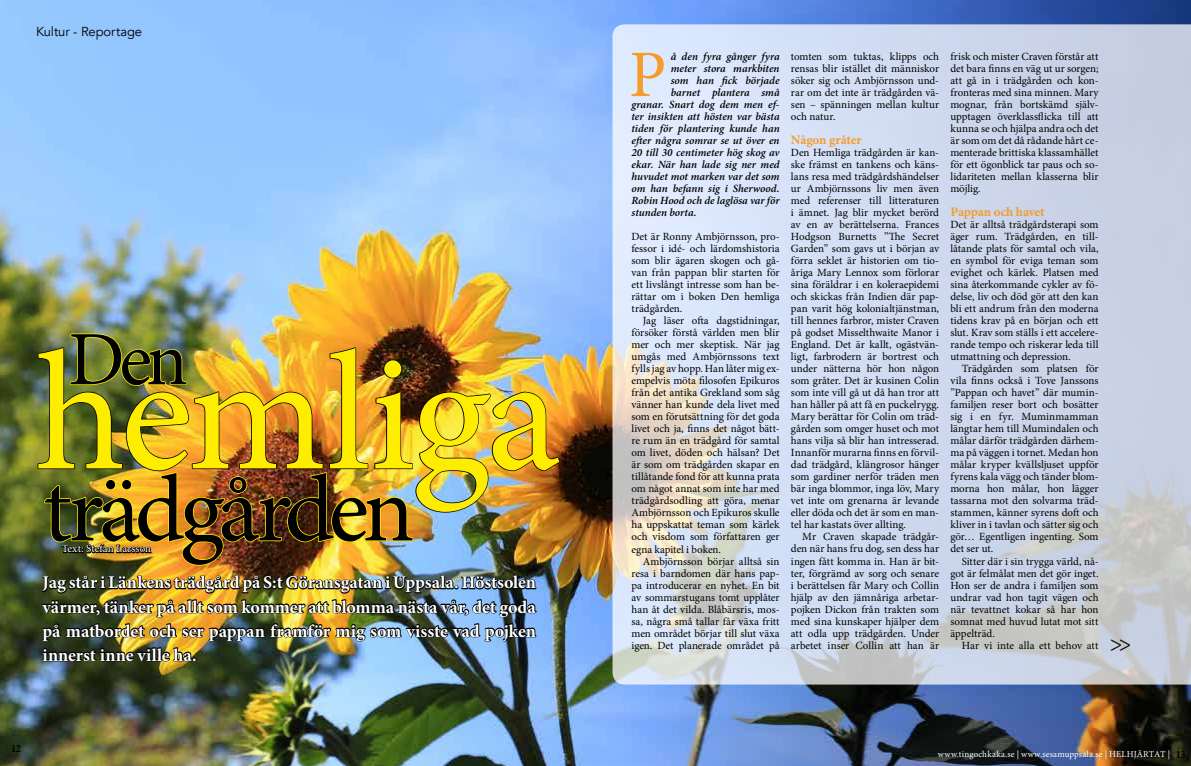
<style>
.page{position:relative;width:1191px;height:766px;background:#fff}
.page>*{position:absolute;margin:0;border:0;box-sizing:border-box;transform-origin:0 0}
.t1{font:169px "Minion Pro";letter-spacing:-.025em;color:#ffed00}
.t2{font:95px "Minion Pro";letter-spacing:-.06em;color:#000}
.t3{font:77px "Minion Pro";color:#000}
.t4{font:66.4px "Minion Pro";color:#f49c2c}
.t5{font:700 18px/24px "Minion Pro";letter-spacing:-.005em;color:#fff;text-align:justify}
.t6{font:700 13px "Minion Pro";letter-spacing:-.015em;color:#f49c2c}
.t7{font:13px "Avenir";letter-spacing:-.005em;color:#000}
.t8{font:11px/12px "Minion Pro";letter-spacing:-.005em;color:#000;text-align:justify}
.t9{font:italic 600 11px "Minion Pro";color:#000}
.t10{font:11px "Minion Pro";letter-spacing:.005em;color:#fff}
.t11{font:700 condensed 11px "Minion Pro";color:#000}
.t12{font:9px "Minion Pro";letter-spacing:.015em;color:#fff}
.s1{font-size:23px}
.s2{font-weight:700;font-stretch:condensed;font-size:11px;color:#000}
</style>
<div class="page">
<img style="left:0;top:0;width:1190px;height:765px">
<img style="left:41px;top:573px;width:497px;height:89px">
<img style="left:37px;top:332px;width:524px;height:234px">
<svg style="left:612px;top:24px;width:578px;height:660px"></svg>
<p class="t7" style="left:36px;top:23px;width:108px">Kultur - Reportage</p>
<h3 class="t3" style="left:68px;top:308px;width:122px">Den</h3>
<h1 class="t1" style="left:35px;top:301px;width:526px">hemliga</h1>
<h2 class="t2" style="left:43px;top:446px;width:373px">trädgården</h2>
<p class="t10" style="left:62px;top:541px;width:91px">Text: Stefan Larsson</p>
<h3 class="t5" style="left:43px;top:570px;width:495px">Jag står i Länkens trädgård på S:t Göransgatan i Uppsala. Höstsolen värmer, tänker på allt som kommer att blomma nästa vår, det goda på matbordet och ser pappan framför mig som visste vad pojken innerst inne ville ha.</h3>
<p class="t11" style="left:11px;top:741px;width:11px">12</p>
<h3 class="t4" style="left:629px;top:30px;width:39px">P</h3>
<p class="t9" style="left:671px;top:49px;width:110px">å den fyra gånger fyra</p>
<p class="t9" style="left:671px;top:61px;width:110px">meter stora markbiten</p>
<p class="t9" style="left:671px;top:73px;width:110px">som han fick började</p>
<p class="t9" style="left:671px;top:85px;width:110px">barnet plantera små</p>
<p class="t9" style="left:631px;top:97px;width:150px">granar. Snart dog dem men ef-</p>
<p class="t9" style="left:631px;top:109px;width:150px">ter insikten att hösten var bästa</p>
<p class="t9" style="left:631px;top:121px;width:150px">tiden för plantering kunde han</p>
<p class="t9" style="left:631px;top:133px;width:150px">efter några somrar se ut över en</p>
<p class="t9" style="left:631px;top:145px;width:150px">20 till 30 centimeter hög skog av</p>
<p class="t9" style="left:631px;top:157px;width:150px">ekar. När han lade sig ner med</p>
<p class="t9" style="left:631px;top:169px;width:150px">huvudet mot marken var det som</p>
<p class="t9" style="left:631px;top:181px;width:150px">om han befann sig i Sherwood.</p>
<p class="t9" style="left:631px;top:193px;width:150px">Robin Hood och de laglösa var för</p>
<p class="t9" style="left:631px;top:205px;width:67px">stunden borta.</p>
<p class="t8" style="left:631px;top:231px;width:150px">Det är Ronny Ambjörnsson, pro&shy;fessor i idé- och lärdomshistoria som blir ägaren skogen och gå&shy;van från pappan blir starten för ett livslångt intresse som han be&shy;rättar om i boken Den hemliga trädgården.</p>
<p class="t8" style="left:631px;top:315px;width:150px;text-indent:11px">Jag läser ofta dagstidningar, försöker förstå världen men blir mer och mer skeptisk. När jag umgås med Ambjörnssons text fylls jag av hopp. Han låter mig ex&shy;empelvis möta filosofen Epikuros från det antika Grekland som såg vänner han kunde dela livet med som en förutsättning för det goda livet och ja, finns det något bätt&shy;re rum än en trädgård för samtal om livet, döden och hälsan? Det är som om trädgården skapar en tillåtande fond för att kunna prata om något annat som inte har med trädgårdsodling att göra, menar Ambjörnsson och Epikuros skulle ha uppskattat teman som kärlek och visdom som författaren ger egna kapitel i boken.</p>
<p class="t8" style="left:631px;top:555px;width:150px;text-indent:11px">Ambjörnsson börjar alltså sin resa i barndomen där hans pap&shy;pa introducerar en nyhet. En bit av sommarstugans tomt upplåter han åt det vilda. Blåbärsris, mos&shy;sa, några små tallar får växa fritt men området börjar till slut växa igen. Det planerade området på</p>
<p class="t8" style="left:791px;top:51px;width:150px">tomten som tuktas, klipps och rensas blir istället dit människor söker sig och Ambjörnsson und&shy;rar om det inte är trädgården vä&shy;sen – spänningen mellan kultur och natur.</p>
<p class="t6" style="left:791px;top:131px;width:72px">Någon gråter</p>
<p class="t8" style="left:791px;top:147px;width:150px">Den Hemliga trädgården är kan&shy;ske främst en tankens och käns&shy;lans resa med trädgårdshändelser ur Ambjörnssons liv men även med referenser till litteraturen i ämnet. Jag blir mycket berörd av en av berättelserna. Frances Hodgson Burnetts ”The Secret Garden” som gavs ut i början av förra seklet är historien om tio&shy;åriga Mary Lennox som förlorar sina föräldrar i en koleraepidemi och skickas från Indien där pap&shy;pan varit hög kolonialtjänstman, till hennes farbror, mister Craven på godset Misselthwaite Manor i England. Det är kallt, ogästvän&shy;ligt, farbrodern är bortrest och under nätterna hör hon någon som gråter. Det är kusinen Colin som inte vill gå ut då han tror att han håller på att få en puckelrygg.<br>Mary berättar för Colin om träd&shy;gården som omger huset och mot hans vilja så blir han intresserad.<br>Innanför murarna finns en förvil&shy;dad trädgård, klängrosor hänger som gardiner nerför träden men bär inga blommor, inga löv, Mary vet inte om grenarna är levande eller döda och det är som en man&shy;tel har kastats över allting.</p>
<p class="t8" style="left:791px;top:531px;width:150px;text-indent:11px">Mr Craven skapade trädgår&shy;den när hans fru dog, sen dess har ingen fått komma in. Han är bit&shy;ter, förgrämd av sorg och senare i berättelsen får Mary och Collin hjälp av den jämnåriga arbetar&shy;pojken Dickon från trakten som med sina kunskaper hjälper dem att odla upp trädgården. Under arbetet inser Collin att han är</p>
<p class="t8" style="left:950px;top:51px;width:150px">frisk och mister Craven förstår att det bara finns en väg ut ur sorgen; att gå in i trädgården och kon&shy;fronteras med sina minnen. Mary mognar, från bortskämd själv&shy;upptagen överklassflicka till att kunna se och hjälpa andra och det är som om det då rådande hårt ce&shy;menterade brittiska klassamhället för ett ögonblick tar paus och so&shy;lidariteten mellan klasserna blir möjlig.</p>
<p class="t6" style="left:950px;top:203px;width:96px">Pappan och havet</p>
<p class="t8" style="left:950px;top:219px;width:150px">Det är alltså trädgårdsterapi som äger rum. Trädgården, en till&shy;låtande plats för samtal och vila, en symbol för eviga teman som evighet och kärlek. Platsen med sina återkommande cykler av fö&shy;delse, liv och död gör att den kan bli ett andrum från den moderna tidens krav på en början och ett slut. Krav som ställs i ett accelere&shy;rande tempo och riskerar leda till utmattning och depression.</p>
<p class="t8" style="left:950px;top:363px;width:150px;text-indent:11px">Trädgården som platsen för vila finns också i Tove Janssons ”Pappan och havet” där mumin&shy;familjen reser bort och bosätter sig i en fyr. Muminmamman längtar hem till Mumindalen och målar därför trädgården därhem&shy;ma på väggen i tornet. Medan hon målar kryper kvällsljuset uppför fyrens kala vägg och tänder blom&shy;morna hon målar, hon lägger tassarna mot den solvarma träd&shy;stammen, känner syrens doft och kliver in i tavlan och sätter sig och gör… Egentligen ingenting. Som det ser ut.</p>
<p class="t8" style="left:950px;top:555px;width:150px;text-indent:11px">Sitter där i sin trygga värld, nå&shy;got är felmålat men det gör inget.<br>Hon ser de andra i familjen som undrar vad hon tagit vägen och när tevattnet kokar så har hon somnat med huvud lutat mot sitt äppelträd.</p>
<p class="t8" style="left:961px;top:639px;width:171px">Har vi inte alla ett behov att <span class="s1">&gt;&gt;</span></p>
<p class="t12" style="left:938px;top:748px;width:249px">www.tingochkaka.se | www.sesamuppsala.se | HELHJÄRTAT | <span class="s2">13</span></p>
</div>
